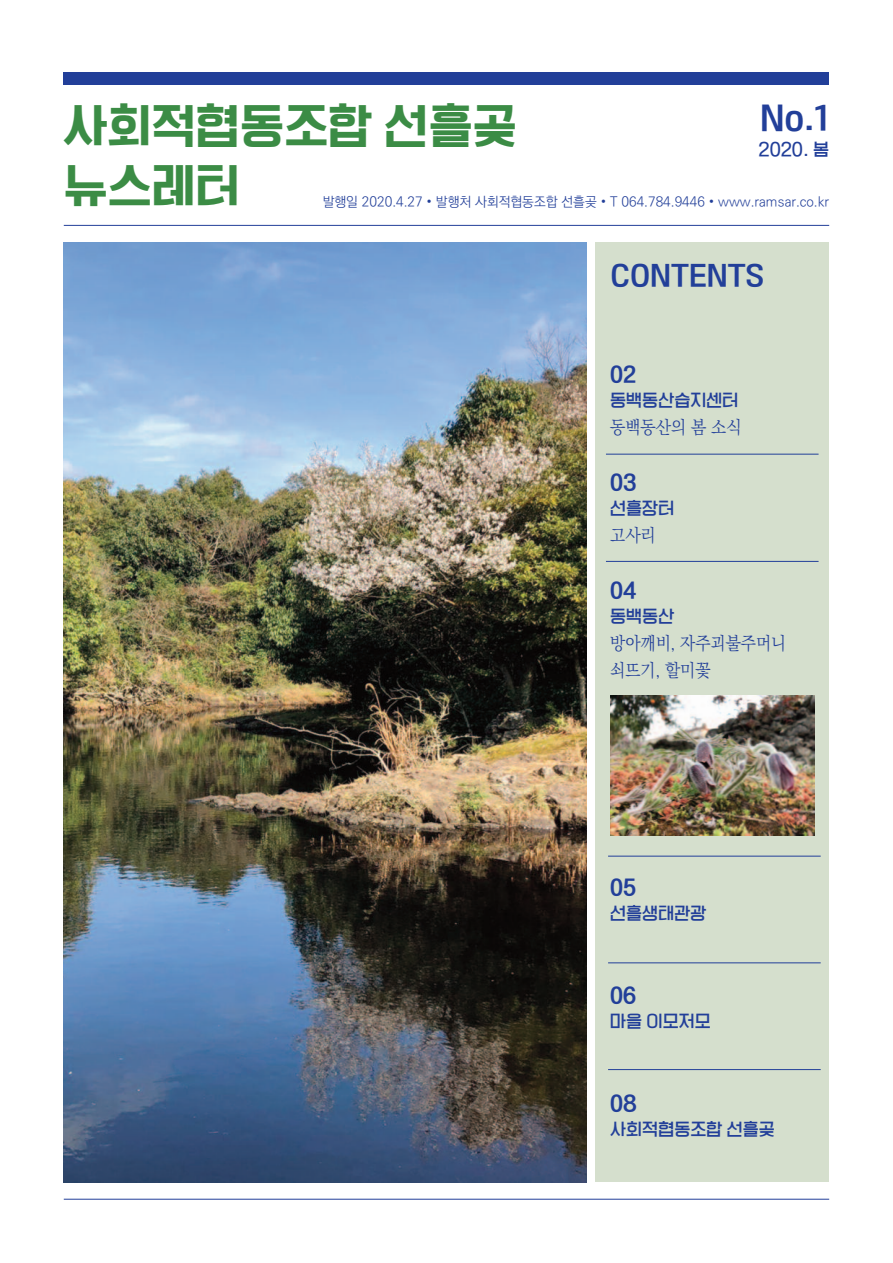
<style>
.page{position:relative;width:893px;height:1263px;background:#fff}
.page>*{position:absolute;margin:0;border:0;box-sizing:border-box;transform-origin:0 0}
.t1{font:49.5px/59.4px "ic OT Luckysuper R";color:#3b8c45;scale:.9 1}
.t2{font:31.5px "ic OT Luckysuper R";color:#223f99;scale:.9 1}
.t3{font:27px "ic OT Luckysuper R";color:#223f99;scale:.9 1}
.t4{font:21px "ic OT Luckysuper R";color:#223f99;scale:.9 1}
.t5{font:18px "ic OT Luckysuper L";color:#223f99;scale:.9 1}
.t6{font:18px/27px "Ko Pub World Batang PL";color:#223f99;scale:.9 1}
.t7{font:13.5px "Ko Pub World Dotum PL";color:#223f99}
</style>
<div class="page">
<div style="left:64px;top:72px;width:765px;height:13px;background:#223f99"></div>
<hr style="left:64px;top:225px;width:765px;height:1px;background:#223f99">
<div style="left:595px;top:242px;width:234px;height:940px;background:#d5dfcd"></div>
<img style="left:64px;top:242px;width:523px;height:940px">
<img style="left:610px;top:695px;width:204px;height:141px">
<hr style="left:606px;top:454px;width:213px;height:1px;background:#223f99">
<hr style="left:606px;top:561px;width:213px;height:1px;background:#223f99">
<hr style="left:608px;top:856px;width:213px;height:1px;background:#223f99">
<hr style="left:608px;top:962px;width:213px;height:1px;background:#223f99">
<hr style="left:608px;top:1069px;width:213px;height:1px;background:#223f99">
<hr style="left:64px;top:1199px;width:765px;height:1px;background:#223f99">
<h1 class="t1" style="left:64px;top:101px;width:505px">사회적협동조합 선흘곶 뉴스레터</h1>
<h2 class="t2" style="left:760px;top:102px;width:78px">No.1</h2>
<h3 class="t5" style="left:759px;top:140px;width:80px">2020. 봄</h3>
<p class="t7" style="left:323px;top:193px;width:508px">발행일 2020.4.27 • 발행처 사회적협동조합 선흘곶 • T 064.784.9446 • www.ramsar.co.kr</p>
<h3 class="t3" style="left:610px;top:262px;width:173px">CONTENTS</h3>
<h3 class="t4" style="left:610px;top:364px;width:30px">02</h3>
<h3 class="t5" style="left:610px;top:392px;width:144px">동백동산습지센터</h3>
<h3 class="t6" style="left:610px;top:415px;width:148px">동백동산의 봄 소식</h3>
<h3 class="t4" style="left:610px;top:472px;width:31px">03</h3>
<h3 class="t5" style="left:610px;top:500px;width:73px">선흘장터</h3>
<h3 class="t6" style="left:610px;top:523px;width:52px">고사리</h3>
<h3 class="t4" style="left:610px;top:580px;width:30px">04</h3>
<h3 class="t5" style="left:610px;top:608px;width:73px">동백동산</h3>
<h3 class="t6" style="left:610px;top:631px;width:197px">방아깨비, 자주괴불주머니 쇠뜨기, 할미꽃</h3>
<h3 class="t4" style="left:610px;top:877px;width:31px">05</h3>
<h3 class="t5" style="left:610px;top:905px;width:108px">선흘생태관광</h3>
<h3 class="t4" style="left:610px;top:985px;width:30px">06</h3>
<h3 class="t5" style="left:610px;top:1013px;width:113px">마을 이모저모</h3>
<h3 class="t4" style="left:610px;top:1093px;width:31px">08</h3>
<h3 class="t5" style="left:610px;top:1121px;width:185px">사회적협동조합 선흘곶</h3>
</div>
